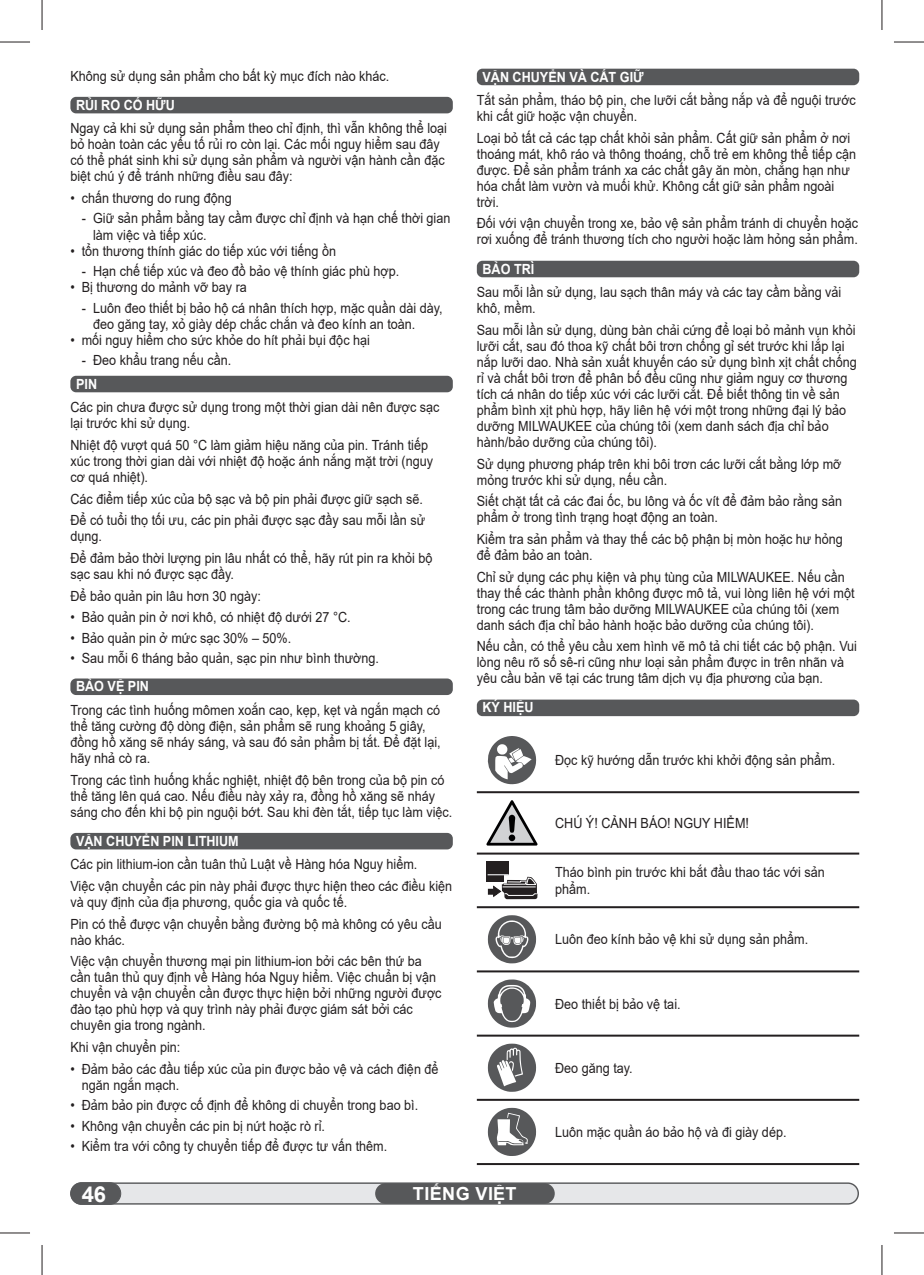
<style>
.page{position:relative;width:924px;height:1275px;background:#fff}
.page>*{position:absolute;margin:0;border:0;box-sizing:border-box;transform-origin:0 0}
.t1{font:700 22px "Arial";color:#fff}
.t2{font:700 18px "Arial";letter-spacing:.02em;color:#fff}
.t3{font:14px/16px "Arial";color:#231f20;scale:.9 1}
.t4{font:700 14px "Arial";color:#fff;scale:.9 1}
</style>
<div class="page">
<div style="left:71px;top:1183px;width:786px;height:20px;background:#e6e7e9;border-radius:10px"></div>
<div style="left:70px;top:1182px;width:788px;height:22px;border:1px solid #57585a;border-radius:10px"></div>
<div style="left:71px;top:1182px;width:50px;height:22px;background:#57585a;border-radius:11px"></div>
<div style="left:70px;top:1182px;width:51px;height:22px;border:1px solid #57585a;border-radius:11px"></div>
<div style="left:375px;top:1183px;width:179px;height:20px;background:#57585a;border-radius:10px"></div>
<div style="left:70px;top:97px;width:382px;height:16px;background:#57585a;border-radius:6px"></div>
<div style="left:70px;top:376px;width:382px;height:16px;background:#57585a;border-radius:6px"></div>
<div style="left:70px;top:678px;width:382px;height:17px;background:#57585a;border-radius:6px"></div>
<div style="left:70px;top:833px;width:382px;height:16px;background:#57585a;border-radius:6px"></div>
<div style="left:476px;top:69px;width:382px;height:16px;background:#57585a;border-radius:6px"></div>
<div style="left:476px;top:261px;width:382px;height:16px;background:#57585a;border-radius:6px"></div>
<div style="left:476px;top:699px;width:382px;height:17px;background:#57585a;border-radius:6px"></div>
<hr style="left:476px;top:791px;width:382px;height:2px;background:#231f20">
<hr style="left:476px;top:852px;width:382px;height:2px;background:#231f20">
<hr style="left:476px;top:906px;width:382px;height:2px;background:#231f20">
<hr style="left:476px;top:970px;width:382px;height:2px;background:#231f20">
<hr style="left:476px;top:1034px;width:382px;height:2px;background:#231f20">
<hr style="left:476px;top:1098px;width:382px;height:2px;background:#231f20">
<hr style="left:476px;top:1163px;width:382px;height:2px;background:#231f20">
<svg style="left:487px;top:736px;width:49px;height:48px"></svg>
<svg style="left:486px;top:800px;width:51px;height:45px"></svg>
<div style="left:486px;top:861px;width:22px;height:14px;background:#231f20"></div>
<div style="left:486px;top:875px;width:17px;height:6px;background:#231f20"></div>
<svg style="left:487px;top:874px;width:50px;height:25px"></svg>
<svg style="left:487px;top:915px;width:49px;height:48px"></svg>
<svg style="left:487px;top:979px;width:49px;height:48px"></svg>
<svg style="left:487px;top:1043px;width:49px;height:48px"></svg>
<svg style="left:487px;top:1107px;width:49px;height:49px"></svg>
<hr style="left:0;top:42px;width:30px;height:1px;background:#231f20">
<hr style="left:893px;top:42px;width:30px;height:1px;background:#231f20">
<hr style="left:0;top:1232px;width:30px;height:1px;background:#231f20">
<hr style="left:893px;top:1232px;width:30px;height:1px;background:#231f20">
<hr style="left:42px;top:0;width:1px;height:30px;background:#231f20">
<hr style="left:42px;top:1245px;width:1px;height:30px;background:#231f20">
<hr style="left:881px;top:0;width:1px;height:30px;background:#231f20">
<hr style="left:881px;top:1245px;width:1px;height:30px;background:#231f20">
<p class="t3" style="left:70px;top:68px;width:356px">Không sử dụng sản phẩm cho bất kỳ mục đích nào khác.</p>
<p class="t4" style="left:76px;top:97px;width:111px">RỦI RO CỐ HỮU</p>
<p class="t3" style="left:70px;top:120px;width:419px">Ngay cả khi sử dụng sản phẩm theo chỉ định, thì vẫn không thể loại bỏ hoàn toàn các yếu tố rủi ro còn lại. Các mối nguy hiểm sau đây có thể phát sinh khi sử dụng sản phẩm và người vận hành cần đặc biệt chú ý để tránh những điều sau đây:</p>
<p class="t3" style="left:70px;top:190px;width:181px">• chấn thương do rung động</p>
<p class="t3" style="left:93px;top:211px;width:398px;text-indent:-11px">- Giữ sản phẩm bằng tay cầm được chỉ định và hạn chế thời gian làm việc và tiếp xúc.</p>
<p class="t3" style="left:70px;top:243px;width:296px">• tổn thương thính giác do tiếp xúc với tiếng ồn</p>
<p class="t3" style="left:82px;top:263px;width:354px">- Hạn chế tiếp xúc và đeo đồ bảo vệ thính giác phù hợp.</p>
<p class="t3" style="left:70px;top:279px;width:197px">• Bị thương do mảnh vỡ bay ra</p>
<p class="t3" style="left:93px;top:300px;width:389px;text-indent:-11px">- Luôn đeo thiết bị bảo hộ cá nhân thích hợp, mặc quần dài dày, đeo găng tay, xỏ giày dép chắc chắn và đeo kính an toàn.</p>
<p class="t3" style="left:70px;top:332px;width:334px">• mối nguy hiểm cho sức khỏe do hít phải bụi độc hại</p>
<p class="t3" style="left:82px;top:352px;width:167px">- Đeo khẩu trang nếu cần.</p>
<p class="t4" style="left:76px;top:376px;width:25px">PIN</p>
<p class="t3" style="left:70px;top:399px;width:411px">Các pin chưa được sử dụng trong một thời gian dài nên được sạc lại trước khi sử dụng.</p>
<p class="t3" style="left:70px;top:437px;width:404px">Nhiệt độ vượt quá 50 °C làm giảm hiệu năng của pin. Tránh tiếp xúc trong thời gian dài với nhiệt độ hoặc ánh nắng mặt trời (nguy cơ quá nhiệt).</p>
<p class="t3" style="left:70px;top:488px;width:395px;line-height:21.6px">Các điểm tiếp xúc của bộ sạc và bộ pin phải được giữ sạch sẽ.<br>Để có tuổi thọ tối ưu, các pin phải được sạc đầy sau mỗi lần sử</p>
<p class="t3" style="left:70px;top:525px;width:404px;line-height:21.6px">dụng.<br>Để đảm bảo thời lượng pin lâu nhất có thể, hãy rút pin ra khỏi bộ</p>
<p class="t3" style="left:70px;top:563px;width:213px;line-height:21.6px">sạc sau khi nó được sạc đầy.<br>Để bảo quản pin lâu hơn 30 ngày:</p>
<p class="t3" style="left:70px;top:609px;width:313px">• Bảo quản pin ở nơi khô, có nhiệt độ dưới 27 °C.</p>
<p class="t3" style="left:70px;top:630px;width:247px">• Bảo quản pin ở mức sạc 30% – 50%.</p>
<p class="t3" style="left:70px;top:650px;width:344px">• Sau mỗi 6 tháng bảo quản, sạc pin như bình thường.</p>
<p class="t4" style="left:76px;top:678px;width:82px">BẢO VỆ PIN</p>
<p class="t3" style="left:70px;top:702px;width:412px">Trong các tình huống mômen xoắn cao, kẹp, kẹt và ngắn mạch có thể tăng cường độ dòng điện, sản phẩm sẽ rung khoảng 5 giây, đồng hồ xăng sẽ nháy sáng, và sau đó sản phẩm bị tắt. Để đặt lại, hãy nhả cò ra.</p>
<p class="t3" style="left:70px;top:771px;width:425px">Trong các tình huống khắc nghiệt, nhiệt độ bên trong của bộ pin có thể tăng lên quá cao. Nếu điều này xảy ra, đồng hồ xăng sẽ nháy sáng cho đến khi bộ pin nguội bớt. Sau khi đèn tắt, tiếp tục làm việc.</p>
<p class="t4" style="left:76px;top:833px;width:182px">VẬN CHUYỂN PIN LITHIUM</p>
<p class="t3" style="left:70px;top:853px;width:425px;line-height:21.6px">Các pin lithium-ion cần tuân thủ Luật về Hàng hóa Nguy hiểm.<br>Việc vận chuyển các pin này phải được thực hiện theo các điều kiện</p>
<p class="t3" style="left:70px;top:891px;width:414px;line-height:21.6px">và quy định của địa phương, quốc gia và quốc tế.<br>Pin có thể được vận chuyển bằng đường bộ mà không có yêu cầu</p>
<p class="t3" style="left:70px;top:929px;width:392px;line-height:21.6px">nào khác.<br>Việc vận chuyển thương mại pin lithium-ion bởi các bên thứ ba</p>
<p class="t3" style="left:70px;top:969px;width:414px">cần tuân thủ quy định về Hàng hóa Nguy hiểm. Việc chuẩn bị vận chuyển và vận chuyển cần được thực hiện bởi những người được đào tạo phù hợp và quy trình này phải được giám sát bởi các chuyên gia trong ngành.</p>
<p class="t3" style="left:70px;top:1039px;width:124px">Khi vận chuyển pin:</p>
<p class="t3" style="left:82px;top:1061px;width:398px;text-indent:-11px">• Đảm bảo các đầu tiếp xúc của pin được bảo vệ và cách điện để ngăn ngắn mạch.</p>
<p class="t3" style="left:70px;top:1097px;width:388px">• Đảm bảo pin được cố định để không di chuyển trong bao bì.</p>
<p class="t3" style="left:70px;top:1118px;width:284px">• Không vận chuyển các pin bị nứt hoặc rò rỉ.</p>
<p class="t3" style="left:70px;top:1138px;width:353px">• Kiểm tra với công ty chuyển tiếp để được tư vấn thêm.</p>
<p class="t4" style="left:482px;top:69px;width:180px">VẬN CHUYỂN VÀ CẤT GIỮ</p>
<p class="t3" style="left:476px;top:92px;width:422px">Tắt sản phẩm, tháo bộ pin, che lưỡi cắt bằng nắp và để nguội trước khi cất giữ hoặc vận chuyển.</p>
<p class="t3" style="left:476px;top:130px;width:423px">Loại bỏ tất cả các tạp chất khỏi sản phẩm. Cất giữ sản phẩm ở nơi thoáng mát, khô ráo và thông thoáng, chỗ trẻ em không thể tiếp cận được. Để sản phẩm tránh xa các chất gây ăn mòn, chẳng hạn như hóa chất làm vườn và muối khử. Không cất giữ sản phẩm ngoài trời.</p>
<p class="t3" style="left:476px;top:215px;width:425px">Đối với vận chuyển trong xe, bảo vệ sản phẩm tránh di chuyển hoặc rơi xuống để tránh thương tích cho người hoặc làm hỏng sản phẩm.</p>
<p class="t4" style="left:482px;top:261px;width:59px">BẢO TRÌ</p>
<p class="t3" style="left:476px;top:284px;width:406px">Sau mỗi lần sử dụng, lau sạch thân máy và các tay cầm bằng vải khô, mềm.</p>
<p class="t3" style="left:476px;top:322px;width:423px">Sau mỗi lần sử dụng, dùng bàn chải cứng để loại bỏ mảnh vụn khỏi lưỡi cắt, sau đó thoa kỹ chất bôi trơn chống gỉ sét trước khi lắp lại nắp lưỡi dao. Nhà sản xuất khuyến cáo sử dụng bình xịt chất chống rỉ và chất bôi trơn để phân bố đều cũng như giảm nguy cơ thương tích cá nhân do tiếp xúc với các lưỡi cắt. Để biết thông tin về sản phẩm bình xịt phù hợp, hãy liên hệ với một trong những đại lý bảo dưỡng MILWAUKEE của chúng tôi (xem danh sách địa chỉ bảo hành/bảo dưỡng của chúng tôi).</p>
<p class="t3" style="left:476px;top:456px;width:406px">Sử dụng phương pháp trên khi bôi trơn các lưỡi cắt bằng lớp mỡ mỏng trước khi sử dụng, nếu cần.</p>
<p class="t3" style="left:476px;top:493px;width:407px">Siết chặt tất cả các đai ốc, bu lông và ốc vít để đảm bảo rằng sản phẩm ở trong tình trạng hoạt động an toàn.</p>
<p class="t3" style="left:476px;top:531px;width:408px">Kiểm tra sản phẩm và thay thế các bộ phận bị mòn hoặc hư hỏng để đảm bảo an toàn.</p>
<p class="t3" style="left:476px;top:569px;width:421px">Chỉ sử dụng các phụ kiện và phụ tùng của MILWAUKEE. Nếu cần thay thế các thành phần không được mô tả, vui lòng liên hệ với một trong các trung tâm bảo dưỡng MILWAUKEE của chúng tôi (xem danh sách địa chỉ bảo hành hoặc bảo dưỡng của chúng tôi).</p>
<p class="t3" style="left:476px;top:638px;width:424px">Nếu cần, có thể yêu cầu xem hình vẽ mô tả chi tiết các bộ phận. Vui lòng nêu rõ số sê-ri cũng như loại sản phẩm được in trên nhãn và yêu cầu bản vẽ tại các trung tâm dịch vụ địa phương của bạn.</p>
<p class="t4" style="left:482px;top:700px;width:58px">KÝ HIỆU</p>
<p class="t3" style="left:555px;top:752px;width:312px">Đọc kỹ hướng dẫn trước khi khởi động sản phẩm.</p>
<p class="t3" style="left:555px;top:815px;width:217px">CHÚ Ý! CẢNH BÁO! NGUY HIỂM!</p>
<p class="t3" style="left:555px;top:864px;width:301px;line-height:16.8px">Tháo bình pin trước khi bắt đầu thao tác với sản phẩm.</p>
<p class="t3" style="left:555px;top:931px;width:283px">Luôn đeo kính bảo vệ khi sử dụng sản phẩm.</p>
<p class="t3" style="left:555px;top:995px;width:141px">Đeo thiết bị bảo vệ tai.</p>
<p class="t3" style="left:555px;top:1059px;width:88px">Đeo găng tay.</p>
<p class="t3" style="left:555px;top:1124px;width:258px">Luôn mặc quần áo bảo hộ và đi giày dép.</p>
<h1 class="t1" style="left:82px;top:1181px;width:26px">46</h1>
<p class="t2" style="left:412px;top:1183px;width:105px">TIẾNG VIỆT</p>
</div>
